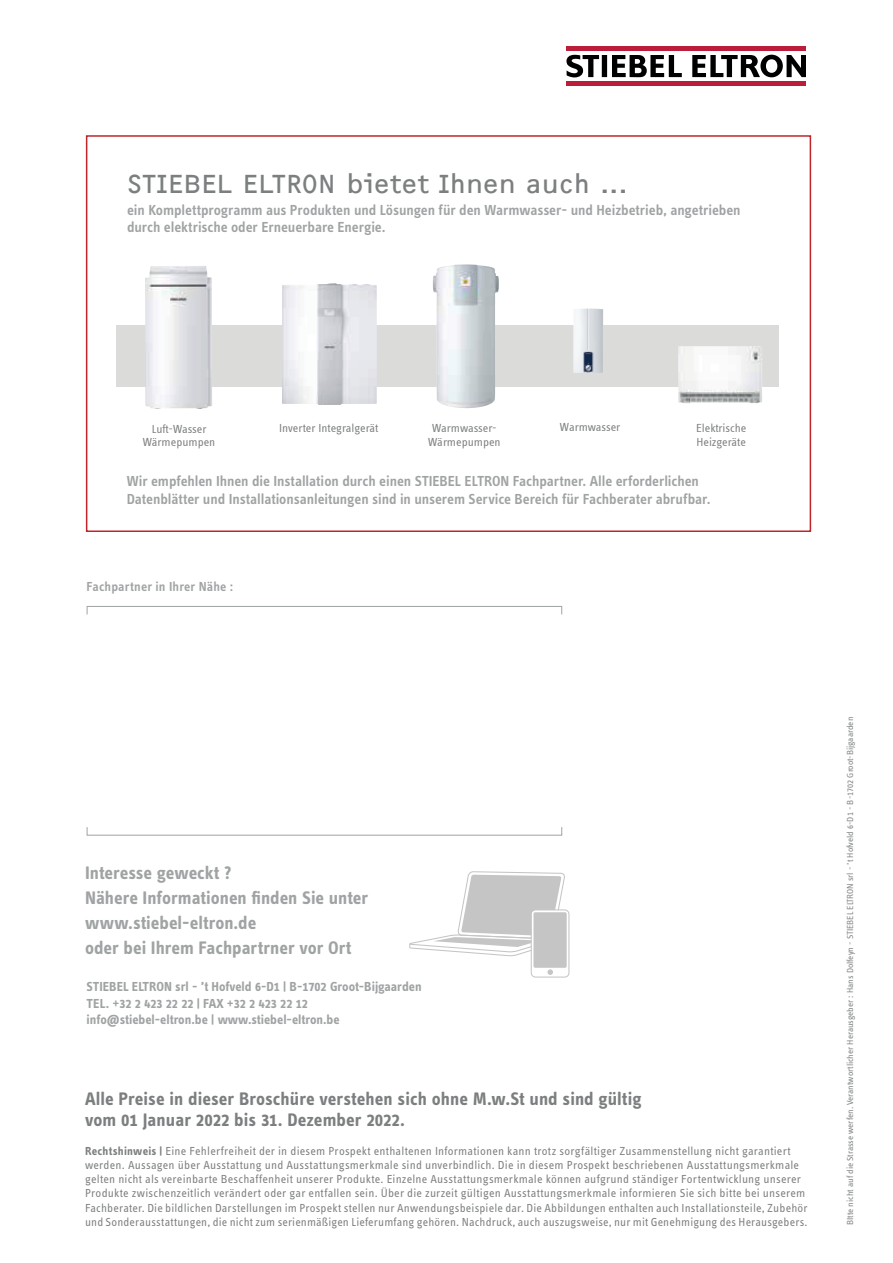
<style>
.page{position:relative;width:893px;height:1263px;background:#fff}
.page>*{position:absolute;margin:0;border:0;box-sizing:border-box;transform-origin:0 0}
.t1{font:27px "F2 FOCR Bczyk Com";letter-spacing:.025em;color:#7c7f80}
.t2{font:700 18.75px/24.8px "STE Info Text";color:#a0a3a4}
.t3{font:700 18.75px/21px "STE Info Text";letter-spacing:.005em;color:#7c7f80}
.t4{font:600 15px/16.5px "STE Info Text";letter-spacing:-.005em;color:#a0a3a4}
.t5{font:700 13.5px/16.5px "STE Info Text";color:#a0a3a4}
.t6{font:600 13.5px "STE Info Text";letter-spacing:.01em;color:#a0a3a4}
.t7{font:12px/14.2px "STE Info Text";letter-spacing:.015em;color:#7c7f80}
.t8{font:12px/13.5px "STE Info Office";color:#7c7f80;text-align:center}
.t9{font:9px "STE Info Office";color:#7c7f80}
.s1{font-weight:700}
</style>
<div class="page">
<hr style="left:566px;top:47px;width:240px;height:4px;background:#ba1e3b">
<hr style="left:566px;top:81px;width:240px;height:4px;background:#ba1e3b">
<svg style="left:612px;top:55px;width:70px;height:22px"></svg>
<div style="left:602px;top:55px;width:5px;height:22px;background:#000001"></div>
<svg style="left:692px;top:55px;width:114px;height:22px"></svg>
<svg style="left:566px;top:55px;width:33px;height:22px"></svg>
<div style="left:86px;top:135px;width:725px;height:397px;border:2px solid #bf252a"></div>
<div style="left:116px;top:325px;width:663px;height:62px;background:#dbdcda"></div>
<div style="left:87px;top:827px;width:475px;height:9px;border:1px solid #a0a3a4"></div>
<div style="left:87px;top:606px;width:475px;height:9px;border:1px solid #a0a3a4"></div>
<svg style="left:409px;top:872px;width:156px;height:85px"></svg>
<div style="left:531px;top:910px;width:38px;height:67px;background:#fff;border-radius:4px"></div>
<div style="left:531px;top:909px;width:38px;height:68px;border:1px solid #c5c5c5;border-radius:4px"></div>
<div style="left:533px;top:912px;width:34px;height:56px;background:#c5c5c5;border-radius:2px"></div>
<svg style="left:547px;top:969px;width:6px;height:6px"></svg>
<img style="left:433px;top:264px;width:33px;height:137px">
<img style="left:282px;top:283px;width:95px;height:122px">
<img style="left:678px;top:346px;width:84px;height:57px">
<img style="left:573px;top:308px;width:30px;height:65px">
<img style="left:145px;top:266px;width:67px;height:143px">
<h1 class="t1" style="left:127px;top:173px;width:502px">STIEBEL ELTRON bietet Ihnen auch ...</h1>
<p class="t4" style="left:127px;top:203px;width:615px">ein Komplettprogramm aus Produkten und Lösungen für den Warmwasser- und Heizbetrieb, angetrieben durch elektrische oder Erneuerbare Energie.</p>
<p class="t8" style="left:152px;top:422px;width:56px">Luft-Wasser</p>
<p class="t8" style="left:560px;top:420px;width:62px">Warmwasser</p>
<p class="t8" style="left:143px;top:436px;width:74px">Wärmepumpen</p>
<p class="t8" style="left:279px;top:421px;width:101px">Inverter Integralgerät</p>
<p class="t8" style="left:696px;top:421px;width:52px;text-align:left">Elektrische<br>Heizgeräte</p>
<p class="t4" style="left:127px;top:473px;width:585px;line-height:18px">Wir empfehlen Ihnen die Installation durch einen STIEBEL ELTRON Fachpartner. Alle erforderlichen<br>Datenblätter und Installationsanleitungen sind in unserem Service Bereich für Fachberater abrufbar.</p>
<p class="t8" style="left:428px;top:421px;width:74px">Warmwasser-<br>Wärmepumpen</p>
<p class="t6" style="left:87px;top:582px;width:148px">Fachpartner in Ihrer Nähe :</p>
<h2 class="t2" style="left:85px;top:862px;width:285px">Interesse geweckt ?<br>Nähere Informationen finden Sie unter www.stiebel-eltron.de<br>oder bei Ihrem Fachpartrner vor Ort</h2>
<p class="t5" style="left:87px;top:979px;width:336px">STIEBEL ELTRON srl - ’t Hofveld 6-D1 | B-1702 Groot-Bijgaarden<br>TEL. +32 2 423 22 22 | FAX +32 2 423 22 12 info@stiebel-eltron.be | www.stiebel-eltron.be</p>
<h2 class="t3" style="left:85px;top:1090px;width:558px">Alle Preise in dieser Broschüre verstehen sich ohne M.w.St und sind gültig vom 01 Januar 2022 bis 31. Dezember 2022.</h2>
<p class="t7" style="left:85px;top:1144px;width:724px"><span class="s1">Rechtshinweis |</span> Eine Fehlerfreiheit der in diesem Prospekt enthaltenen Informationen kann trotz sorgfältiger Zusammenstellung nicht garantiert werden. Aussagen über Ausstattung und Ausstattungsmerkmale sind unverbindlich. Die in diesem Prospekt beschriebenen Ausstattungsmerkmale gelten nicht als vereinbarte Beschaffenheit unserer Produkte. Einzelne Ausstattungsmerkmale können aufgrund ständiger Fortentwicklung unserer Produkte zwischenzeitlich verändert oder gar entfallen sein. Über die zurzeit gültigen Ausstattungsmerkmale informieren Sie sich bitte bei unserem Fachberater. Die bildlichen Darstellungen im Prospekt stellen nur Anwendungsbeispiele dar. Die Abbildungen enthalten auch Installationsteile, Zubehör und Sonderausstattungen, die nicht zum serienmäßigen Lieferumfang gehören. Nachdruck, auch auszugsweise, nur mit Genehmigung des Herausgebers.</p>
<p class="t9" style="left:845px;top:1225px;width:510px;rotate:-90deg">BItte nicht auf die Strasse werfen. Verantwortlicher Herausgeber : Hans Dolfeyn - STIEBEL ELTRON srl - ’t Hofveld 6-D1 - B-1702 Groot-Bijgaarden</p>
</div>
